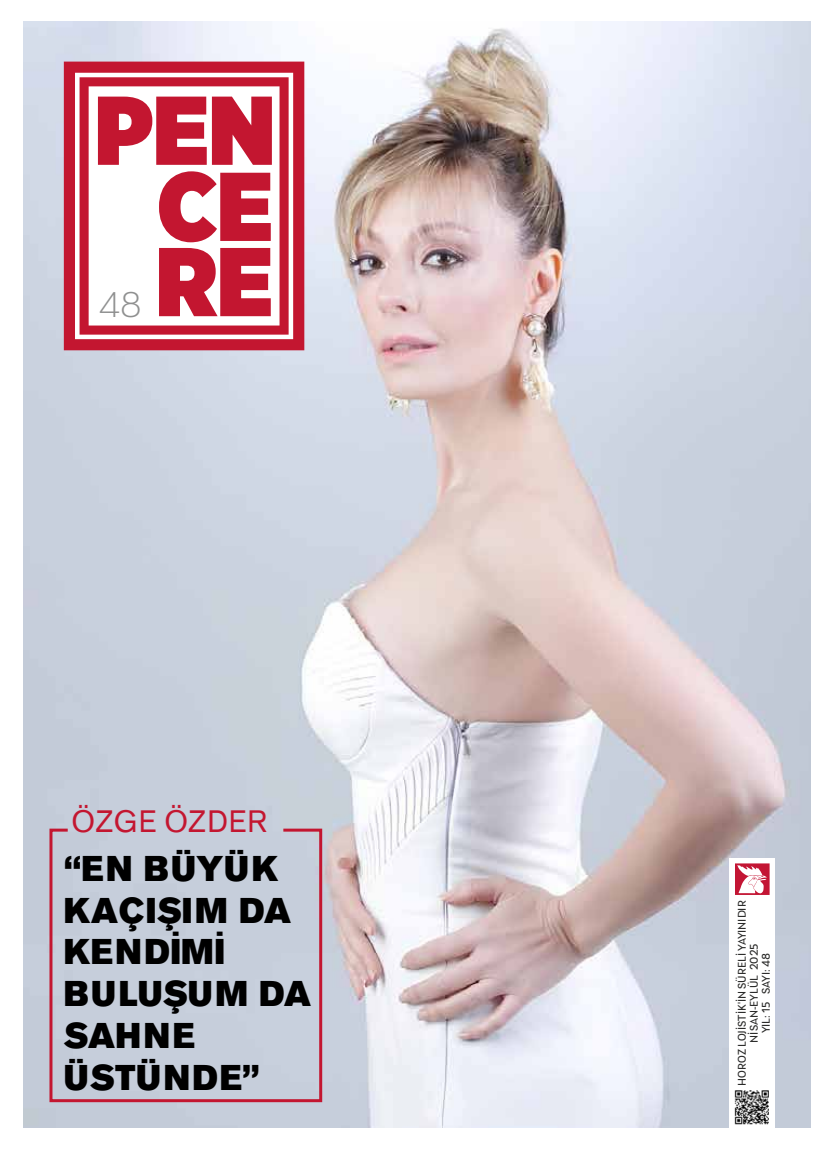
<style>
.page{position:relative;width:830px;height:1149px;background:#fff}
.page>*{position:absolute;margin:0;border:0;box-sizing:border-box;transform-origin:0 0}
.t1{font:300 36px "Laca Text";color:#8f9090}
.t2{font:900 35.4px/42px "Akzidenz Grotesk";letter-spacing:.025em;color:#000;scale:.96 1}
.t3{font:30.6px "Akzidenz Grotesk";letter-spacing:.02em;color:#c31630;scale:.95 1}
.t4{font:11.25px/12px "Laca Text";color:#282827;text-align:center;scale:.95 1}
</style>
<div class="page">
<img style="left:23px;top:21px;width:787px;height:1106px">
<svg style="left:64px;top:62px;width:240px;height:288px"></svg>
<svg style="left:98px;top:97px;width:174px;height:68px"></svg>
<svg style="left:159px;top:171px;width:111px;height:71px"></svg>
<svg style="left:159px;top:248px;width:111px;height:68px"></svg>
<div style="left:729px;top:858px;width:45px;height:270px;background:#fff"></div>
<svg style="left:735px;top:863px;width:35px;height:32px"></svg>
<img style="left:734px;top:1090px;width:34px;height:33px">
<div style="left:48px;top:826px;width:275px;height:277px;background:#c6cedb"></div>
<h1 class="t1" style="left:98px;top:284px;width:46px">48</h1>
<h3 class="t3" style="left:71px;top:803px;width:207px">ÖZGE ÖZDER</h3>
<h2 class="t2" style="left:64px;top:847px;width:259px">“EN BÜYÜK<br>KAÇIŞIM DA<br>KENDİMİ<br>BULUŞUM DA<br>SAHNE<br>ÜSTÜNDE”</h2>
<p class="t4" style="left:735px;top:1085px;width:196px;rotate:-90deg">HOROZ LOJİSTİK'İN SÜRELİ YAYINIDIR<br>NİSAN-EYLÜL 2025<br>YIL: 15 SAYI: 48</p>
</div>
